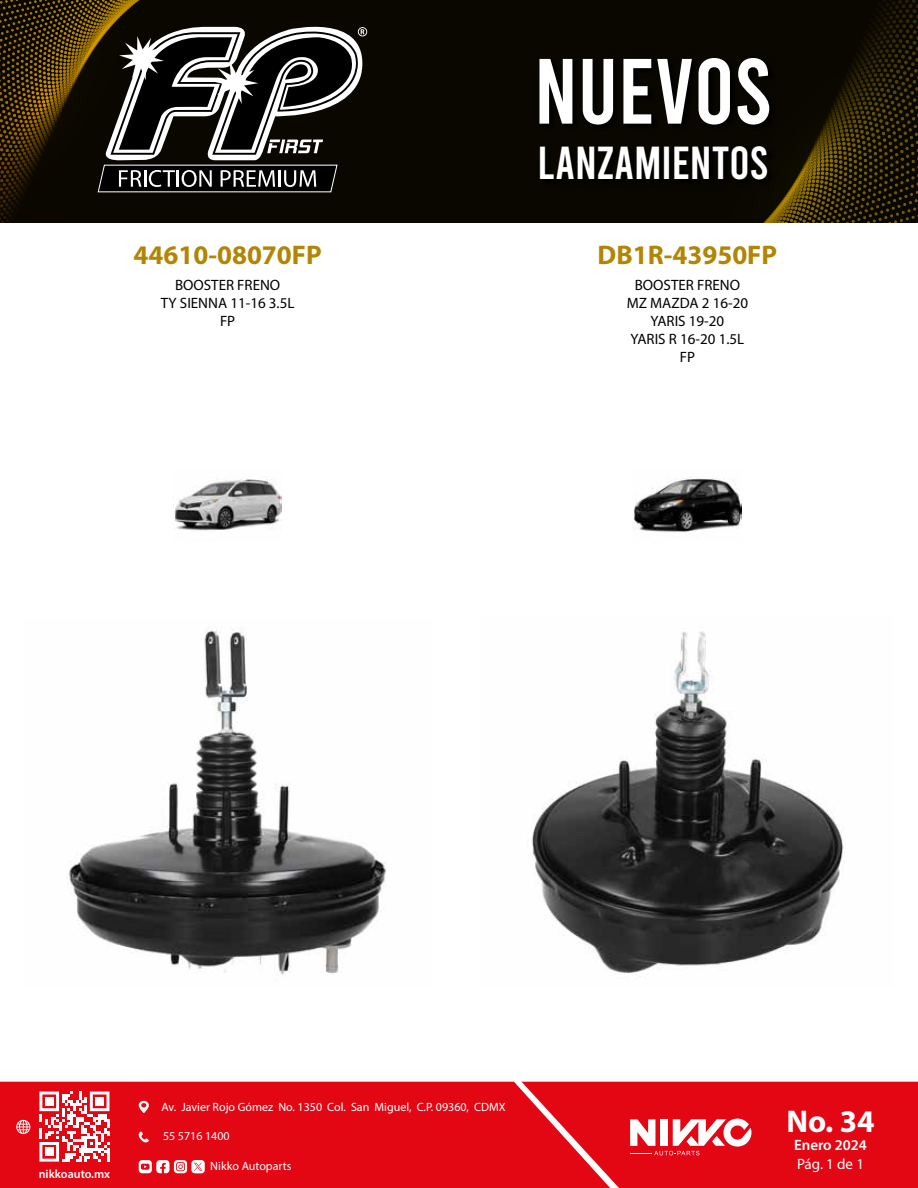
<style>
.page{position:relative;width:918px;height:1188px;background:#fff}
.page>*{position:absolute;margin:0;border:0;box-sizing:border-box;transform-origin:0 0}
.t1{font:92.4px "Bebas";color:#fff}
.t2{font:46.2px "Bebas";color:#fff}
.t3{font:700 31.5px "Myriad Pro";color:#fff}
.t4{font:700 27px "Myriad Pro";color:#b28504}
.t5{font:15px/18px "Myriad Pro";color:#000;text-align:center}
.t6{font:600 15px "Myriad Pro";color:#fff}
.t7{font:15px "Myriad Pro";color:#fff}
.t8{font:12px "Myriad Pro";color:#fff}
.t9{font:600 12px "Myriad Pro";color:#fff}
</style>
<div class="page">
<svg style="left:367px;top:0;width:551px;height:223px;background:#110d00"></svg>
<div style="left:0;top:1082px;width:522px;height:106px;background:#e30613"></div>
<svg style="left:39px;top:1092px;width:70px;height:70px"></svg>
<div style="left:45px;top:1097px;width:8px;height:9px;background:#fff"></div>
<div style="left:95px;top:1097px;width:9px;height:9px;background:#fff"></div>
<div style="left:45px;top:1148px;width:8px;height:8px;background:#fff"></div>
<svg style="left:16px;top:1120px;width:14px;height:14px"></svg>
<svg style="left:139px;top:1101px;width:10px;height:12px"></svg>
<svg style="left:139px;top:1131px;width:10px;height:12px"></svg>
<svg style="left:139px;top:1160px;width:66px;height:13px"></svg>
<svg style="left:522px;top:1082px;width:396px;height:106px;background:#e41723"></svg>
<img style="left:531px;top:631px;width:313px;height:346px">
<img style="left:66px;top:627px;width:320px;height:348px">
<img style="left:633px;top:478px;width:109px;height:55px">
<img style="left:173px;top:479px;width:109px;height:52px">
<svg style="left:0;top:0;width:367px;height:223px;background:#343024"></svg>
<div style="left:535px;top:44px;width:246px;height:149px;background:#080600"></div>
<h3 class="t4" style="left:133px;top:238px;width:190px">44610-08070FP</h3>
<p class="t5" style="left:161px;top:276px;width:135px">BOOSTER FRENO<br>TY SIENNA 11-16 3.5L<br>FP</p>
<h1 class="t1" style="left:534px;top:45px;width:240px">NUEVOS</h1>
<h2 class="t2" style="left:538px;top:140px;width:233px">LANZAMIENTOS</h2>
<h3 class="t4" style="left:598px;top:238px;width:181px">DB1R-43950FP</h3>
<p class="t5" style="left:627px;top:276px;width:123px">BOOSTER FRENO<br>MZ MAZDA 2 16-20<br>YARIS 19-20<br>YARIS R 16-20 1.5L<br>FP</p>
<p class="t9" style="left:39px;top:1167px;width:73px">nikkoauto.mx</p>
<p class="t8" style="left:161px;top:1099px;width:346px">Av. Javier Rojo Gómez No. 1350 Col. San Miguel, C.P. 09360, CDMX</p>
<p class="t8" style="left:163px;top:1129px;width:68px">55 5716 1400</p>
<p class="t8" style="left:210px;top:1159px;width:83px">Nikko Autoparts</p>
<h3 class="t3" style="left:786px;top:1101px;width:90px">No. 34</h3>
<p class="t6" style="left:794px;top:1135px;width:74px">Enero 2024</p>
<p class="t7" style="left:797px;top:1155px;width:68px">Pág. 1 de 1</p>
</div>
